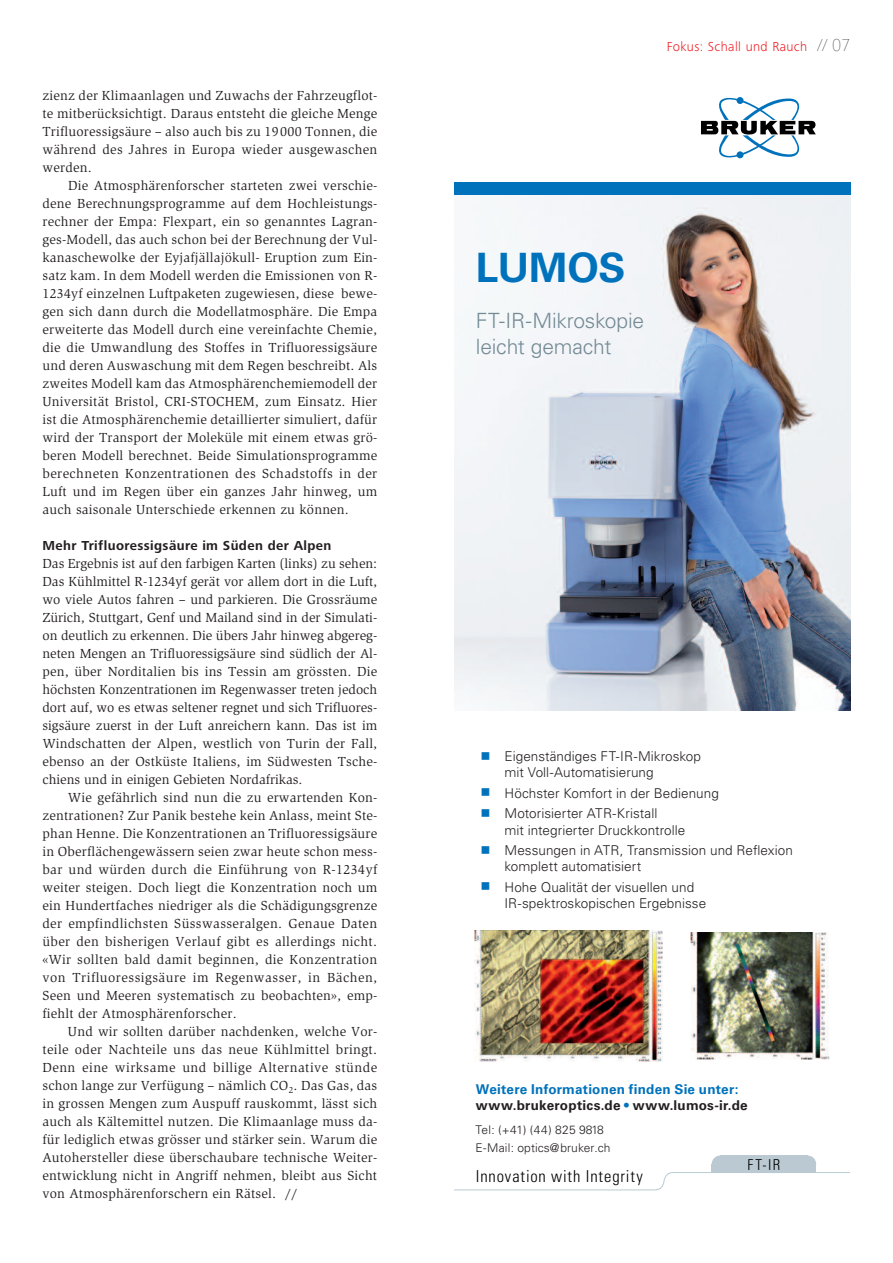
<style>
.page{position:relative;width:893px;height:1263px;background:#fff}
.page>*{position:absolute;margin:0;border:0;box-sizing:border-box;transform-origin:0 0}
.t1{font:700 40.5px "Univers";letter-spacing:-.005em;color:#0072bc}
.t2{font:300 21px/25.2px "Univers";letter-spacing:-.01em;color:#738a95}
.t3{font:300 condensed 16.5px "Univers";letter-spacing:.055em;color:#000}
.t4{font:300 condensed 15px "Univers";color:#000}
.t5{font:13.5px/18px "Slimbach Std";letter-spacing:.015em;color:#231f20;text-align:justify}
.t6{font:300 13.5px/20.4px "Univers";letter-spacing:.005em;color:#231f20}
.t7{font:700 13.5px/16.2px "Univers";letter-spacing:.02em;color:#0072bc}
.t8{font:700 13.5px "Frutiger Next Pro";letter-spacing:.03em;color:#231f20}
.t9{font:300 13.5px "Frutiger Next Pro";letter-spacing:.025em;color:#ee1d23}
.t10{font:300 12px/18px "Univers";letter-spacing:.005em;color:#231f20}
.s1{font-weight:900;font-size:18px;color:#231f20}
.s2{color:#231f20}
</style>
<div class="page">
<img style="left:455px;top:195px;width:395px;height:515px">
<svg style="left:701px;top:97px;width:115px;height:61px"></svg>
<div style="left:455px;top:182px;width:395px;height:13px;background:#0072bc"></div>
<div style="left:720px;top:1155px;width:88px;height:17px;background:#bbcad2"></div>
<div style="left:799px;top:1155px;width:17px;height:17px;background:#bbcad2;border-radius:50%"></div>
<div style="left:712px;top:1155px;width:17px;height:17px;background:#bbcad2;border-radius:50%"></div>
<div style="left:712px;top:1164px;width:8px;height:8px;background:#bbcad2"></div>
<div style="left:808px;top:1164px;width:8px;height:8px;background:#bbcad2"></div>
<svg style="left:455px;top:1172px;width:395px;height:19px"></svg>
<img style="left:474px;top:930px;width:189px;height:131px">
<img style="left:690px;top:933px;width:139px;height:126px">
<p class="t5" style="left:43px;top:87px;width:336px">zienz der Klimaanlagen und Zuwachs der Fahrzeugflot&shy;te mitberücksichtigt. Daraus entsteht die gleiche Menge Trifluoressigsäure – also auch bis zu 19000 Tonnen, die während des Jahres in Europa wieder ausgewaschen werden.</p>
<p class="t5" style="left:42px;top:177px;width:337px;text-indent:26px">Die Atmosphärenforscher starteten zwei verschie&shy;dene Berechnungsprogramme auf dem Hochleistungs&shy;rechner der Empa: Flexpart, ein so genanntes Lagran&shy;ges-Modell, das auch schon bei der Berechnung der Vul&shy;kanaschewolke der Eyjafjällajökull- Eruption zum Ein&shy;satz kam. In dem Modell werden die Emissionen von R-1234yf einzelnen Luftpaketen zugewiesen, diese bewe&shy;gen sich dann durch die Modellatmosphäre. Die Empa erweiterte das Modell durch eine vereinfachte Chemie, die die Umwandlung des Stoffes in Trifluoressigsäure und deren Auswaschung mit dem Regen beschreibt. Als zweites Modell kam das Atmosphärenchemiemodell der Universität Bristol, CRI-STOCHEM, zum Einsatz. Hier ist die Atmosphärenchemie detaillierter simuliert, dafür wird der Transport der Moleküle mit einem etwas grö&shy;beren Modell berechnet. Beide Simulationsprogramme berechneten Konzentrationen des Schadstoffs in der Luft und im Regen über ein ganzes Jahr hinweg, um auch saisonale Unterschiede erkennen zu können.</p>
<p class="t8" style="left:42px;top:541px;width:290px">Mehr Trifluoressigsäure im Süden der Alpen</p>
<p class="t5" style="left:42px;top:555px;width:336px">Das Ergebnis ist auf den farbigen Karten (links) zu sehen:<br>Das Kühlmittel R-1234yf gerät vor allem dort in die Luft, wo viele Autos fahren – und parkieren. Die Grossräume Zürich, Stuttgart, Genf und Mailand sind in der Simulati&shy;on deutlich zu erkennen. Die übers Jahr hinweg abgereg&shy;neten Mengen an Trifluoressigsäure sind südlich der Al&shy;pen, über Norditalien bis ins Tessin am grössten. Die höchsten Konzentrationen im Regenwasser treten jedoch dort auf, wo es etwas seltener regnet und sich Trifluores&shy;sigsäure zuerst in der Luft anreichern kann. Das ist im Windschatten der Alpen, westlich von Turin der Fall, ebenso an der Ostküste Italiens, im Südwesten Tsche&shy;chiens und in einigen Gebieten Nordafrikas.</p>
<p class="t5" style="left:42px;top:789px;width:337px;text-indent:26px">Wie gefährlich sind nun die zu erwartenden Kon&shy;zentrationen? Zur Panik bestehe kein Anlass, meint Ste&shy;phan Henne. Die Konzentrationen an Trifluoressigsäure in Oberflächengewässern seien zwar heute schon mess&shy;bar und würden durch die Einführung von R-1234yf weiter steigen. Doch liegt die Konzentration noch um ein Hundertfaches niedriger als die Schädigungsgrenze der empfindlichsten Süsswasseralgen. Genaue Daten über den bisherigen Verlauf gibt es allerdings nicht. «Wir sollten bald damit beginnen, die Konzentration von Trifluoressigsäure im Regenwasser, in Bächen, Seen und Meeren systematisch zu beobachten», emp&shy;fiehlt der Atmosphärenforscher.</p>
<p class="t5" style="left:42px;top:1023px;width:337px;text-indent:26px">Und wir sollten darüber nachdenken, welche Vor&shy;teile oder Nachteile uns das neue Kühlmittel bringt.<br>Denn eine wirksame und billige Alternative stünde schon lange zur Verfügung – nämlich CO<sub>2</sub>. Das Gas, das in grossen Mengen zum Auspuff rauskommt, lässt sich auch als Kältemittel nutzen. Die Klimaanlage muss da&shy;für lediglich etwas grösser und stärker sein. Warum die Autohersteller diese überschaubare technische Weiter&shy;entwicklung nicht in Angriff nehmen, bleibt aus Sicht von Atmosphärenforschern ein Rätsel. //</p>
<p class="t9" style="left:667px;top:42px;width:185px">Fokus: Schall und Rauch <span class="s1">// 07</span></p>
<h1 class="t1" style="left:476px;top:253px;width:151px">LUMOS</h1>
<h2 class="t2" style="left:476px;top:310px;width:170px">FT-IR-Mikroskopie leicht gemacht</h2>
<p class="t6" style="left:504px;top:749px;width:198px;line-height:16.2px">Eigenständiges FT-IR-Mikroskop mit Voll-Automatisierung</p>
<p class="t6" style="left:504px;top:784px;width:216px">Höchster Komfort in der Bedienung<br>Motorisierter ATR-Kristall</p>
<p class="t6" style="left:504px;top:821px;width:290px">mit integrierter Druckkontrolle<br>Messungen in ATR, Transmission und Reflexion</p>
<p class="t6" style="left:504px;top:857px;width:191px">komplett automatisiert<br>Hohe Qualität der visuellen und</p>
<p class="t6" style="left:504px;top:894px;width:203px">IR-spektroskopischen Ergebnisse</p>
<p class="t7" style="left:476px;top:1082px;width:273px">Weitere Informationen finden Sie unter: <span class="s2">www.brukeroptics.de</span> • <span class="s2">www.lumos-ir.de</span></p>
<p class="t10" style="left:476px;top:1122px;width:136px">Tel: (+41) (44) 825 9818<br>E-Mail: optics@bruker.ch</p>
<p class="t3" style="left:476px;top:1170px;width:168px">Innovation with Integrity</p>
<p class="t4" style="left:747px;top:1159px;width:34px">FT-IR</p>
</div>
